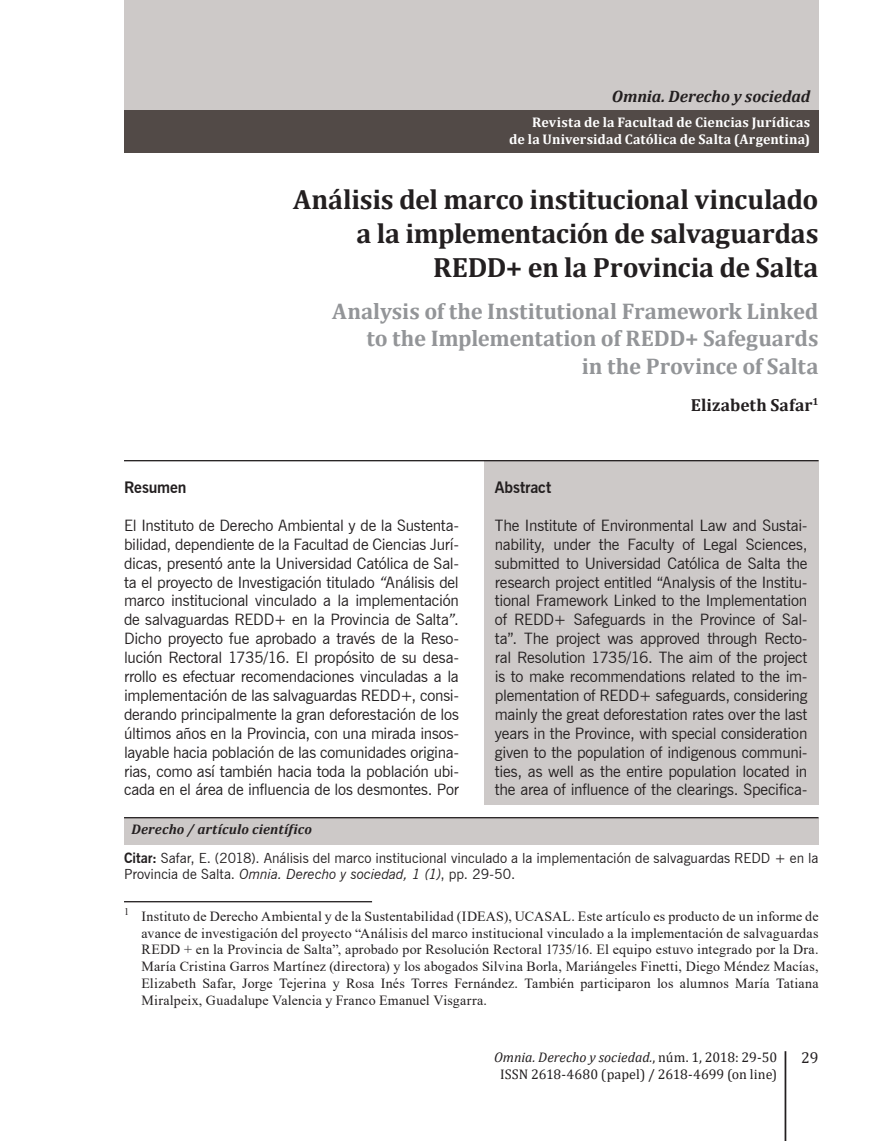
<style>
.page{position:relative;width:893px;height:1141px;background:#fff}
.page>*{position:absolute;margin:0;border:0;box-sizing:border-box;transform-origin:0 0}
.t1{font:700 28px/33.6px "Cambria";letter-spacing:-.01em;color:#231f20;text-align:right}
.t2{font:700 22.75px/27.3px "Cambria";letter-spacing:-.005em;color:#939598;text-align:right}
.t3{font:700 17.5px "Cambria";letter-spacing:.01em;color:#231f20}
.t4{font:italic 700 16.62px "Cambria";color:#231f20}
.t5{font:15.75px/18.9px "News Gothic BT";letter-spacing:-.015em;color:#231f20;text-align:justify}
.t6{font:700 15.75px "News Gothic BT";letter-spacing:-.005em;color:#231f20}
.t7{font:15.75px "Cambria";color:#231f20}
.t8{font:14px/16.8px "Times New Roman";letter-spacing:.015em;color:#231f20;text-align:justify}
.t9{font:14px/16.8px "News Gothic BT";color:#231f20}
.t10{font:700 14px/16.8px "Cambria";letter-spacing:.01em;color:#fff;text-align:right}
.t11{font:italic 14px "Cambria";color:#231f20}
.t12{font:14px "Cambria";letter-spacing:.01em;color:#231f20}
.t13{font:italic 700 14px "Cambria";letter-spacing:.015em;color:#231f20}
.s1{font-style:italic}
.s2{font-weight:700}
.s3{font-style:normal}
</style>
<div class="page">
<hr style="left:785px;top:1051px;width:1px;height:90px;background:#231f20">
<div style="left:484px;top:460px;width:335px;height:344px;background:#cdc9c8"></div>
<div style="left:124px;top:0;width:695px;height:115px;background:#cdc9c8"></div>
<div style="left:124px;top:818px;width:695px;height:26px;background:#cdc9c8"></div>
<div style="left:124px;top:111px;width:695px;height:42px;background:#524a47"></div>
<hr style="left:124px;top:901px;width:248px;height:1px;background:#231f20">
<hr style="left:124px;top:460px;width:695px;height:1px;background:#231f20">
<hr style="left:124px;top:817px;width:695px;height:1px;background:#231f20">
<p class="t4" style="left:612px;top:84px;width:200px">Omnia. Derecho y sociedad</p>
<p class="t10" style="left:509px;top:114px;width:303px">Revista de la Facultad de Ciencias Jurídicas<br>de la Universidad Católica de Salta (Argentina)</p>
<h1 class="t1" style="left:293px;top:182px;width:527px">Análisis del marco institucional vinculado a la implementación de salvaguardas<br>REDD+ en la Provincia de Salta</h1>
<h2 class="t2" style="left:332px;top:297px;width:488px">Analysis of the Institutional Framework Linked to the Implementation of REDD+ Safeguards<br>in the Province of Salta</h2>
<p class="t6" style="left:124px;top:478px;width:64px">Resumen</p>
<p class="t5" style="left:124px;top:516px;width:336px">El Instituto de Derecho Ambiental y de la Sustenta&shy;bilidad, dependiente de la Facultad de Ciencias Jurí&shy;dicas, presentó ante la Universidad Católica de Sal&shy;ta el proyecto de Investigación titulado <span class="s1">“</span>Análisis del marco institucional vinculado a la implementación de salvaguardas REDD+ en la Provincia de Salta<span class="s1">”</span>.<br>Dicho proyecto fue aprobado a través de la Reso&shy;lución Rectoral 1735/16. El propósito de su desa&shy;rrollo es efectuar recomendaciones vinculadas a la implementación de las salvaguardas REDD+, consi&shy;derando principalmente la gran deforestación de los últimos años en la Provincia, con una mirada insos&shy;layable hacia población de las comunidades origina&shy;rias, como así también hacia toda la población ubi&shy;cada en el área de influencia de los desmontes. Por</p>
<p class="t13" style="left:131px;top:820px;width:182px">Derecho / artículo científico</p>
<p class="t3" style="left:691px;top:392px;width:129px">Elizabeth Safar<sup>1</sup></p>
<p class="t6" style="left:495px;top:478px;width:58px">Abstract</p>
<p class="t5" style="left:495px;top:516px;width:314px">The Institute of Environmental Law and Sustai&shy;nability, under the Faculty of Legal Sciences, submitted to Universidad Católica de Salta the research project entitled “Analysis of the Institu&shy;tional Framework Linked to the Implementation of REDD+ Safeguards in the Province of Sal&shy;ta”. The project was approved through Recto&shy;ral Resolution 1735/16. The aim of the project is to make recommendations related to the im&shy;plementation of REDD+ safeguards, considering mainly the great deforestation rates over the last years in the Province, with special consideration given to the population of indigenous communi&shy;ties, as well as the entire population located in the area of influence of the clearings. Specifica-</p>
<p class="t9" style="left:124px;top:849px;width:696px"><span class="s2">Citar:</span> Safar, E. (2018). Análisis del marco institucional vinculado a la implementación de salvaguardas REDD + en la<br>Provincia de Salta. <span class="s1">Omnia. Derecho y sociedad, 1 (1)</span>, pp. 29-50.</p>
<p class="t8" style="left:141px;top:907px;width:679px;text-indent:-17px"><sup>1</sup> Instituto de Derecho Ambiental y de la Sustentabilidad (IDEAS), UCASAL. Este artículo es producto de un informe de avance de investigación del proyecto “Análisis del marco institucional vinculado a la implementación de salvaguardas REDD + en la Provincia de Salta”, aprobado por Resolución Rectoral 1735/16. El equipo estuvo integrado por la Dra.<br>María Cristina Garros Martínez (directora) y los abogados Silvina Borla, Mariángeles Finetti, Diego Méndez Macías, Elizabeth Safar, Jorge Tejerina y Rosa Inés Torres Fernández. También participaron los alumnos María Tatiana Miralpeix, Guadalupe Valencia y Franco Emanuel Visgarra.</p>
<p class="t11" style="left:494px;top:1047px;width:284px">Omnia. Derecho y sociedad.<span class="s3">, núm. 1, 2018: 29-50</span></p>
<p class="t7" style="left:801px;top:1049px;width:19px">29</p>
<p class="t12" style="left:500px;top:1066px;width:279px">ISSN 2618-4680 (papel) / 2618-4699 (on line)</p>
</div>
